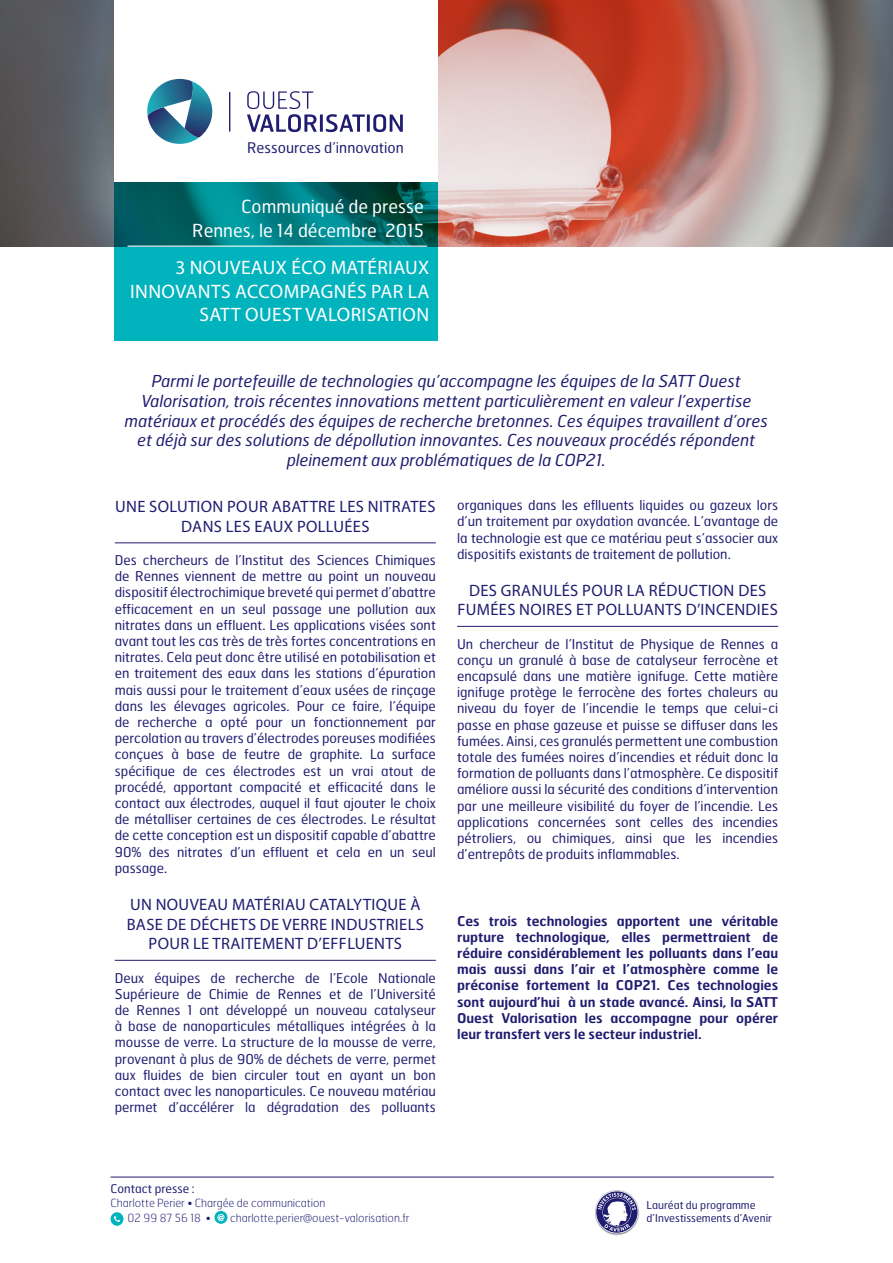
<style>
.page{position:relative;width:893px;height:1263px;background:#fff}
.page>*{position:absolute;margin:0;border:0;box-sizing:border-box;transform-origin:0 0}
.t1{font:19.5px/23.4px "Myriad Pro";letter-spacing:.02em;color:#fff;text-align:right}
.t2{font:18px "Hermes FB";color:#fff}
.CHAPEAU{font:italic 16.5px/19.8px "Hermes FB";color:#201c70;text-align:center}
.SOUS-TITRE{font:16.5px/19.8px "Myriad Pro";letter-spacing:.02em;color:#201c70;text-align:center}
.t3{font:14.7px "Hermes FB";color:#201c70}
.TEXTE_COURANT{font:13.5px/16.2px "Hermes FB";color:#201c70;text-align:justify}
.TEXTE_COURANT-2{font:600 13.5px/16.2px "Hermes FB";color:#201c70;text-align:justify}
.t4{font:12px "Hermes FB";color:#201c70}
.t5{font:100 11.25px "Hermes FB";color:#201c70}
.t6{font:10.8px/13.4px "Hermes FB";color:#201c70}
</style>
<div class="page">
<svg style="left:215px;top:1211px;width:12px;height:13px"></svg>
<svg style="left:217px;top:1214px;width:7px;height:7px"></svg>
<div style="left:111px;top:1212px;width:12px;height:14px;background:#00b3bd;border-radius:50%"></div>
<svg style="left:114px;top:1216px;width:6px;height:6px"></svg>
<hr style="left:111px;top:1177px;width:663px;height:1px;background:#201c70">
<img style="left:595px;top:1190px;width:45px;height:45px">
<svg style="left:596px;top:1191px;width:42px;height:42px"></svg>
<hr style="left:115px;top:542px;width:321px;height:1px;background:#201c70">
<hr style="left:115px;top:960px;width:321px;height:1px;background:#201c70">
<hr style="left:457px;top:626px;width:321px;height:1px;background:#201c70">
<img style="left:0;top:0;width:893px;height:247px">
<svg style="left:115px;top:182px;width:323px;height:159px;fill:#00b3bd"></svg>
<hr style="left:128px;top:246px;width:299px;height:1px;background:#fff">
<div style="left:115px;top:0;width:323px;height:182px;background:#fff"></div>
<svg style="left:147px;top:79px;width:66px;height:65px"></svg>
<hr style="left:229px;top:92px;width:1px;height:40px;background:#201c70">
<svg style="left:247px;top:91px;width:156px;height:41px"></svg>
<p class="t3" style="left:247px;top:138px;width:158px">Ressources d’innovation</p>
<p class="t2" style="left:241px;top:195px;width:184px">Communiqué de presse</p>
<p class="t2" style="left:192px;top:219px;width:233px">Rennes, le 14 décembre 2015</p>
<p class="t1" style="left:130px;top:256px;width:301px">3 NOUVEAUX ÉCO MATÉRIAUX<br>INNOVANTS ACCOMPAGNÉS PAR LA<br>SATT OUEST VALORISATION</p>
<p class="CHAPEAU" style="left:125px;top:371px;width:645px">Parmi le portefeuille de technologies qu’accompagne les équipes de la SATT Ouest Valorisation, trois récentes innovations mettent particulièrement en valeur l’expertise matériaux et procédés des équipes de recherche bretonnes. Ces équipes travaillent d’ores et déjà sur des solutions de dépollution innovantes. Ces nouveaux procédés répondent pleinement aux problématiques de la COP21.</p>
<p class="SOUS-TITRE" style="left:115px;top:496px;width:322px">UNE SOLUTION POUR ABATTRE LES NITRATES<br>DANS LES EAUX POLLUÉES</p>
<p class="TEXTE_COURANT" style="left:115px;top:552px;width:323px">Des chercheurs de l’Institut des Sciences Chimiques de Rennes viennent de mettre au point un nouveau dispositif électrochimique breveté qui permet d’abattre efficacement en un seul passage une pollution aux nitrates dans un effluent. Les applications visées sont avant tout les cas très de très fortes concentrations en nitrates. Cela peut donc être utilisé en potabilisation et en traitement des eaux dans les stations d’épuration mais aussi pour le traitement d’eaux usées de rinçage dans les élevages agricoles. Pour ce faire, l’équipe de recherche a opté pour un fonctionnement par percolation au travers d’électrodes poreuses modifiées conçues à base de feutre de graphite. La surface spécifique de ces électrodes est un vrai atout de procédé, apportant compacité et efficacité dans le contact aux électrodes, auquel il faut ajouter le choix de métalliser certaines de ces électrodes. Le résultat de cette conception est un dispositif capable d’abattre 90% des nitrates d’un effluent et cela en un seul passage.</p>
<p class="SOUS-TITRE" style="left:127px;top:894px;width:299px">UN NOUVEAU MATÉRIAU CATALYTIQUE À<br>BASE DE DÉCHETS DE VERRE INDUSTRIELS<br>POUR LE TRAITEMENT D’EFFLUENTS</p>
<p class="TEXTE_COURANT" style="left:115px;top:969px;width:323px">Deux équipes de recherche de l’Ecole Nationale Supérieure de Chimie de Rennes et de l’Université de Rennes 1 ont développé un nouveau catalyseur à base de nanoparticules métalliques intégrées à la mousse de verre. La structure de la mousse de verre, provenant à plus de 90% de déchets de verre, permet aux fluides de bien circuler tout en ayant un bon contact avec les nanoparticules. Ce nouveau matériau permet d’accélérer la dégradation des polluants</p>
<p class="TEXTE_COURANT" style="left:457px;top:497px;width:323px">organiques dans les eflluents liquides ou gazeux lors d’un traitement par oxydation avancée. L’avantage de la technologie est que ce matériau peut s’associer aux dispositifs existants de traitement de pollution.</p>
<p class="SOUS-TITRE" style="left:457px;top:580px;width:322px">DES GRANULÉS POUR LA RÉDUCTION DES<br>FUMÉES NOIRES ET POLLUANTS D’INCENDIES</p>
<p class="TEXTE_COURANT" style="left:457px;top:635px;width:323px">Un chercheur de l’Institut de Physique de Rennes a conçu un granulé à base de catalyseur ferrocène et encapsulé dans une matière ignifuge. Cette matière ignifuge protège le ferrocène des fortes chaleurs au niveau du foyer de l’incendie le temps que celui-ci passe en phase gazeuse et puisse se diffuser dans les fumées. Ainsi, ces granulés permettent une combustion totale des fumées noires d’incendies et réduit donc la formation de polluants dans l’atmosphère. Ce dispositif améliore aussi la sécurité des conditions d’intervention par une meilleure visibilité du foyer de l’incendie. Les applications concernées sont celles des incendies pétroliers, ou chimiques, ainsi que les incendies d’entrepôts de produits inflammables.</p>
<p class="TEXTE_COURANT-2" style="left:457px;top:912px;width:323px">Ces trois technologies apportent une véritable rupture technologique, elles permettraient de réduire considérablement les polluants dans l’eau mais aussi dans l’air et l’atmosphère comme le préconise fortement la COP21. Ces technologies sont aujourd’hui à un stade avancé. Ainsi, la SATT Ouest Valorisation les accompagne pour opérer leur transfert vers le secteur industriel.</p>
<p class="t4" style="left:111px;top:1181px;width:86px">Contact presse :</p>
<p class="t5" style="left:111px;top:1195px;width:216px">Charlotte Perier • Chargée de communication</p>
<p class="t5" style="left:128px;top:1211px;width:85px">02 99 87 56 18 •</p>
<p class="t5" style="left:230px;top:1211px;width:181px">charlotte.perier@ouest-valorisation.fr</p>
<p class="t6" style="left:647px;top:1198px;width:127px">Lauréat du programme d’Investissements d’Avenir</p>
</div>
